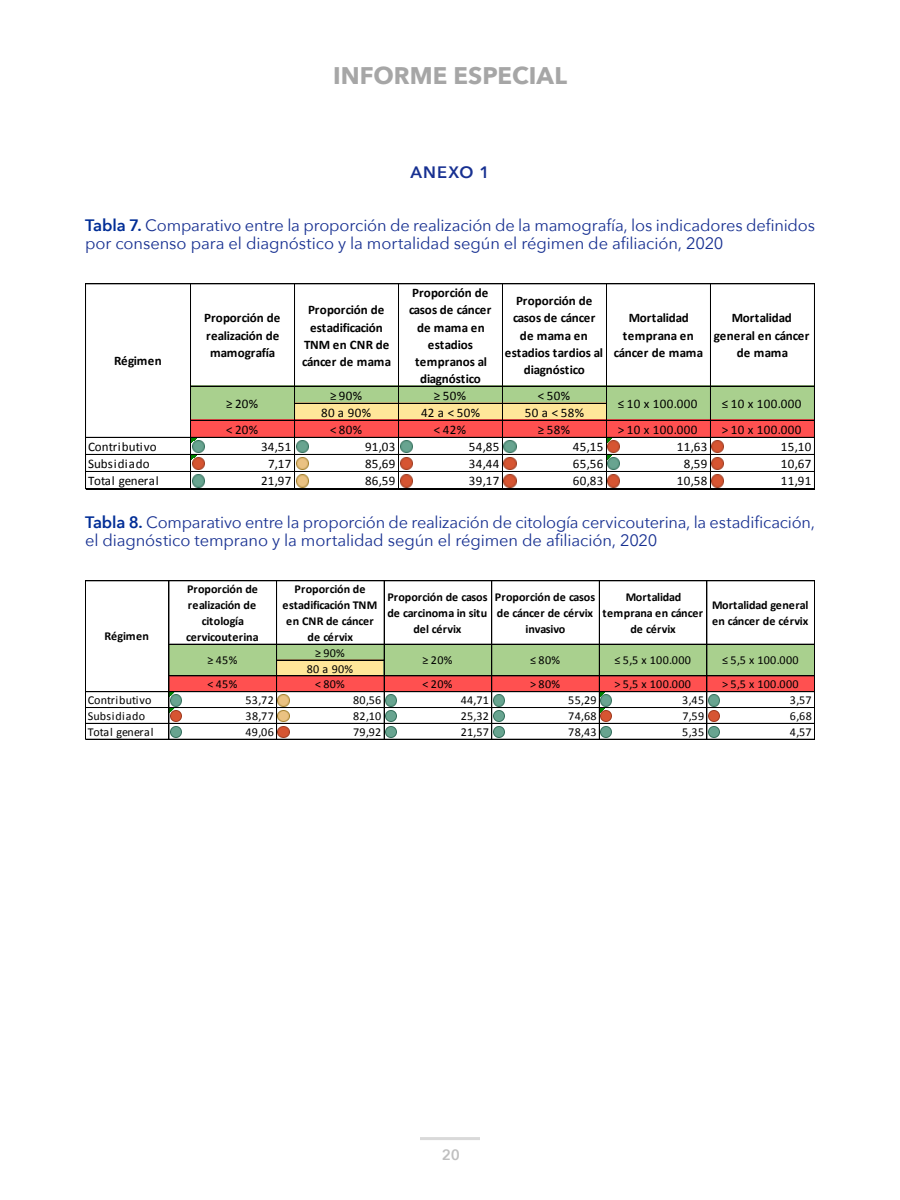
<style>
.page{position:relative;width:900px;height:1200px;background:#fff}
.page>*{position:absolute;margin:0;border:0;box-sizing:border-box;transform-origin:0 0}
.t1{font:700 24px "Avenir Next";color:#a6a6a6}
.t2{font:16.5px/18px "Avenir Next";letter-spacing:-.01em;color:#173091}
.t3{font:600 16.5px "Avenir Next";letter-spacing:.06em;color:#173091}
.t4{font:600 15px "Avenir Next";color:#bfbfbf}
.t5{font:700 13.05px/17.1px "Calibri";color:#000;text-align:center}
.t6{font:13.05px "Calibri";letter-spacing:.03em;color:#000}
.t7{font:13.05px "Calibri";letter-spacing:.01em;color:#000}
.t8{font:13.05px "Calibri";color:#000}
.t9{font:700 12.15px/15.9px "Calibri";color:#000;text-align:center}
.t10{font:12.15px/15.9px "Calibri";letter-spacing:.03em;color:#000;text-align:center}
.t11{font:12.15px "Calibri";letter-spacing:.01em;color:#000}
.t12{font:12.15px "Calibri";color:#000}
.s1{font-weight:600;color:#002d96}
</style>
<div class="page">
<hr style="left:420px;top:1137px;width:60px;height:3px;background:#d9d9d9">
<div style="left:190px;top:386px;width:625px;height:18px;background:#a9d08e"></div>
<div style="left:190px;top:403px;width:105px;height:18px;background:#a9d08e"></div>
<div style="left:294px;top:403px;width:313px;height:18px;background:#ffe699"></div>
<div style="left:606px;top:403px;width:209px;height:18px;background:#a9d08e"></div>
<div style="left:190px;top:420px;width:625px;height:18px;background:#ff5050"></div>
<hr style="left:295px;top:403px;width:312px;height:1px;background:#000">
<hr style="left:85px;top:283px;width:1px;height:206px;background:#000">
<hr style="left:190px;top:284px;width:1px;height:205px;background:#000">
<hr style="left:294px;top:284px;width:1px;height:205px;background:#000">
<hr style="left:398px;top:284px;width:1px;height:205px;background:#000">
<hr style="left:502px;top:284px;width:1px;height:205px;background:#000">
<hr style="left:606px;top:284px;width:1px;height:205px;background:#000">
<hr style="left:710px;top:284px;width:1px;height:205px;background:#000">
<hr style="left:814px;top:284px;width:1px;height:205px;background:#000">
<svg style="left:191px;top:438px;width:13px;height:52px"></svg>
<svg style="left:295px;top:441px;width:13px;height:49px"></svg>
<svg style="left:399px;top:441px;width:13px;height:49px"></svg>
<svg style="left:502px;top:441px;width:14px;height:49px"></svg>
<svg style="left:607px;top:438px;width:13px;height:52px"></svg>
<svg style="left:710px;top:441px;width:14px;height:49px"></svg>
<hr style="left:86px;top:283px;width:729px;height:1px;background:#000">
<hr style="left:191px;top:386px;width:624px;height:1px;background:#000">
<hr style="left:191px;top:420px;width:624px;height:1px;background:#000">
<hr style="left:86px;top:437px;width:729px;height:1px;background:#000">
<hr style="left:86px;top:454px;width:729px;height:1px;background:#000">
<hr style="left:86px;top:471px;width:729px;height:1px;background:#000">
<hr style="left:86px;top:488px;width:729px;height:1px;background:#000">
<div style="left:168px;top:644px;width:647px;height:16px;background:#a9d08e"></div>
<div style="left:168px;top:660px;width:109px;height:16px;background:#a9d08e"></div>
<div style="left:276px;top:660px;width:109px;height:16px;background:#ffe699"></div>
<div style="left:384px;top:660px;width:431px;height:16px;background:#a9d08e"></div>
<div style="left:168px;top:675px;width:647px;height:17px;background:#ff5050"></div>
<hr style="left:277px;top:660px;width:108px;height:1px;background:#000">
<hr style="left:85px;top:580px;width:1px;height:160px;background:#000">
<hr style="left:168px;top:580px;width:1px;height:160px;background:#000">
<hr style="left:276px;top:580px;width:1px;height:160px;background:#000">
<hr style="left:384px;top:580px;width:1px;height:160px;background:#000">
<hr style="left:491px;top:580px;width:1px;height:160px;background:#000">
<hr style="left:599px;top:580px;width:1px;height:160px;background:#000">
<hr style="left:706px;top:580px;width:1px;height:160px;background:#000">
<hr style="left:814px;top:580px;width:1px;height:160px;background:#000">
<svg style="left:169px;top:692px;width:12px;height:47px"></svg>
<svg style="left:277px;top:695px;width:12px;height:44px"></svg>
<svg style="left:385px;top:695px;width:12px;height:44px"></svg>
<svg style="left:492px;top:695px;width:12px;height:44px"></svg>
<svg style="left:600px;top:692px;width:12px;height:47px"></svg>
<svg style="left:707px;top:695px;width:12px;height:44px"></svg>
<hr style="left:86px;top:580px;width:729px;height:1px;background:#000">
<hr style="left:169px;top:644px;width:646px;height:1px;background:#000">
<hr style="left:169px;top:675px;width:646px;height:1px;background:#000">
<hr style="left:86px;top:691px;width:729px;height:1px;background:#000">
<hr style="left:86px;top:707px;width:729px;height:1px;background:#000">
<hr style="left:86px;top:723px;width:729px;height:1px;background:#000">
<hr style="left:86px;top:739px;width:729px;height:1px;background:#000">
<h1 class="t1" style="left:333px;top:55px;width:235px">INFORME ESPECIAL</h1>
<p class="t3" style="left:411px;top:158px;width:80px">ANEXO 1</p>
<p class="t2" style="left:85px;top:216px;width:731px"><span class="s1">Tabla 7.</span> Comparativo entre la proporción de realización de la mamografía, los indicadores definidos por consenso para el diagnóstico y la mortalidad según el régimen de afiliación, 2020</p>
<p class="t5" style="left:114px;top:351px;width:49px">Régimen</p>
<p class="t5" style="left:204px;top:309px;width:78px">Proporción de realización de mamografía</p>
<p class="t5" style="left:302px;top:301px;width:91px">Proporción de estadificación<br>TNM en CNR de cáncer de mama</p>
<p class="t5" style="left:409px;top:284px;width:84px">Proporción de casos de cáncer de mama en estadios tempranos al diagnóstico</p>
<p class="t5" style="left:505px;top:292px;width:99px">Proporción de casos de cáncer de mama en estadios tardios al diagnóstico</p>
<p class="t5" style="left:614px;top:309px;width:91px">Mortalidad temprana en cáncer de mama</p>
<p class="t5" style="left:714px;top:309px;width:97px">Mortalidad general en cáncer de mama</p>
<p class="t6" style="left:330px;top:386px;width:34px">≥ 90%</p>
<p class="t6" style="left:434px;top:386px;width:34px">≥ 50%</p>
<p class="t6" style="left:538px;top:386px;width:34px">&lt; 50%</p>
<p class="t6" style="left:321px;top:403px;width:52px">80 a 90%</p>
<p class="t6" style="left:421px;top:403px;width:61px">42 a &lt; 50%</p>
<p class="t6" style="left:525px;top:403px;width:61px">50 a &lt; 58%</p>
<p class="t6" style="left:226px;top:394px;width:34px">≥ 20%</p>
<p class="t6" style="left:618px;top:394px;width:81px">≤ 10 x 100.000</p>
<p class="t6" style="left:722px;top:394px;width:81px">≤ 10 x 100.000</p>
<p class="t6" style="left:226px;top:420px;width:34px">&lt; 20%</p>
<p class="t6" style="left:330px;top:420px;width:34px">&lt; 80%</p>
<p class="t6" style="left:434px;top:420px;width:34px">&lt; 42%</p>
<p class="t6" style="left:538px;top:420px;width:34px">≥ 58%</p>
<p class="t6" style="left:618px;top:420px;width:81px">&gt; 10 x 100.000</p>
<p class="t6" style="left:722px;top:420px;width:81px">&gt; 10 x 100.000</p>
<p class="t7" style="left:88px;top:438px;width:70px">Contributivo</p>
<p class="t6" style="left:261px;top:438px;width:32px">34,51</p>
<p class="t6" style="left:365px;top:438px;width:32px">91,03</p>
<p class="t6" style="left:469px;top:438px;width:32px">54,85</p>
<p class="t6" style="left:573px;top:438px;width:32px">45,15</p>
<p class="t6" style="left:677px;top:438px;width:32px">11,63</p>
<p class="t6" style="left:781px;top:438px;width:32px">15,10</p>
<p class="t7" style="left:88px;top:455px;width:63px">Subsidiado</p>
<p class="t6" style="left:268px;top:455px;width:25px">7,17</p>
<p class="t6" style="left:365px;top:455px;width:32px">85,69</p>
<p class="t6" style="left:469px;top:455px;width:32px">34,44</p>
<p class="t6" style="left:573px;top:455px;width:32px">65,56</p>
<p class="t6" style="left:684px;top:455px;width:25px">8,59</p>
<p class="t6" style="left:781px;top:455px;width:32px">10,67</p>
<p class="t8" style="left:88px;top:472px;width:72px">Total general</p>
<p class="t6" style="left:261px;top:472px;width:32px">21,97</p>
<p class="t6" style="left:365px;top:472px;width:32px">86,59</p>
<p class="t6" style="left:469px;top:472px;width:32px">39,17</p>
<p class="t6" style="left:573px;top:472px;width:32px">60,83</p>
<p class="t6" style="left:677px;top:472px;width:32px">10,58</p>
<p class="t6" style="left:781px;top:472px;width:32px">11,91</p>
<p class="t2" style="left:85px;top:513px;width:731px"><span class="s1">Tabla 8.</span> Comparativo entre la proporción de realización de citología cervicouterina, la estadificación, el diagnóstico temprano y la mortalidad según el régimen de afiliación, 2020</p>
<p class="t9" style="left:186px;top:581px;width:74px">Proporción de realización de citología cervicouterina</p>
<p class="t9" style="left:283px;top:581px;width:96px">Proporción de estadificación TNM en CNR de cáncer de cérvix</p>
<p class="t9" style="left:387px;top:588px;width:102px">Proporción de casos de carcinoma in situ del cérvix</p>
<p class="t9" style="left:495px;top:588px;width:102px">Proporción de casos de cáncer de cérvix invasivo</p>
<p class="t9" style="left:603px;top:588px;width:102px">Mortalidad temprana en cáncer de cérvix</p>
<p class="t9" style="left:712px;top:597px;width:98px;text-align:left">Mortalidad general en cáncer de cérvix</p>
<p class="t10" style="left:307px;top:644px;width:48px">≥ 90%<br>80 a 90%</p>
<p class="t10" style="left:207px;top:676px;width:31px">&lt; 45%</p>
<p class="t10" style="left:315px;top:676px;width:31px">&lt; 80%</p>
<p class="t10" style="left:423px;top:676px;width:31px">&lt; 20%</p>
<p class="t10" style="left:530px;top:676px;width:31px">&gt; 80%</p>
<p class="t10" style="left:615px;top:676px;width:78px">&gt; 5,5 x 100.000</p>
<p class="t10" style="left:722px;top:676px;width:78px">&gt; 5,5 x 100.000</p>
<p class="t11" style="left:88px;top:692px;width:65px">Contributivo</p>
<p class="t10" style="left:246px;top:692px;width:30px">53,72</p>
<p class="t10" style="left:353px;top:692px;width:30px">80,56</p>
<p class="t10" style="left:461px;top:692px;width:30px">44,71</p>
<p class="t10" style="left:568px;top:692px;width:30px">55,29</p>
<p class="t10" style="left:682px;top:692px;width:23px">3,45</p>
<p class="t10" style="left:790px;top:692px;width:23px">3,57</p>
<p class="t11" style="left:88px;top:708px;width:59px">Subsidiado</p>
<p class="t10" style="left:246px;top:708px;width:30px">38,77</p>
<p class="t10" style="left:353px;top:708px;width:30px">82,10</p>
<p class="t10" style="left:461px;top:708px;width:30px">25,32</p>
<p class="t10" style="left:568px;top:708px;width:30px">74,68</p>
<p class="t10" style="left:682px;top:708px;width:23px">7,59</p>
<p class="t10" style="left:790px;top:708px;width:23px">6,68</p>
<p class="t12" style="left:88px;top:723px;width:67px">Total general</p>
<p class="t10" style="left:246px;top:724px;width:30px">49,06</p>
<p class="t10" style="left:353px;top:724px;width:30px">79,92</p>
<p class="t10" style="left:461px;top:724px;width:30px">21,57</p>
<p class="t10" style="left:568px;top:724px;width:30px">78,43</p>
<p class="t10" style="left:682px;top:724px;width:23px">5,35</p>
<p class="t10" style="left:790px;top:724px;width:23px">4,57</p>
<p class="t9" style="left:105px;top:628px;width:46px">Régimen</p>
<p class="t10" style="left:207px;top:652px;width:31px">≥ 45%</p>
<p class="t10" style="left:423px;top:652px;width:31px">≥ 20%</p>
<p class="t10" style="left:530px;top:652px;width:31px">≤ 80%</p>
<p class="t10" style="left:615px;top:652px;width:78px">≤ 5,5 x 100.000</p>
<p class="t10" style="left:722px;top:652px;width:78px">≤ 5,5 x 100.000</p>
<p class="t4" style="left:442px;top:1142px;width:20px">20</p>
</div>
